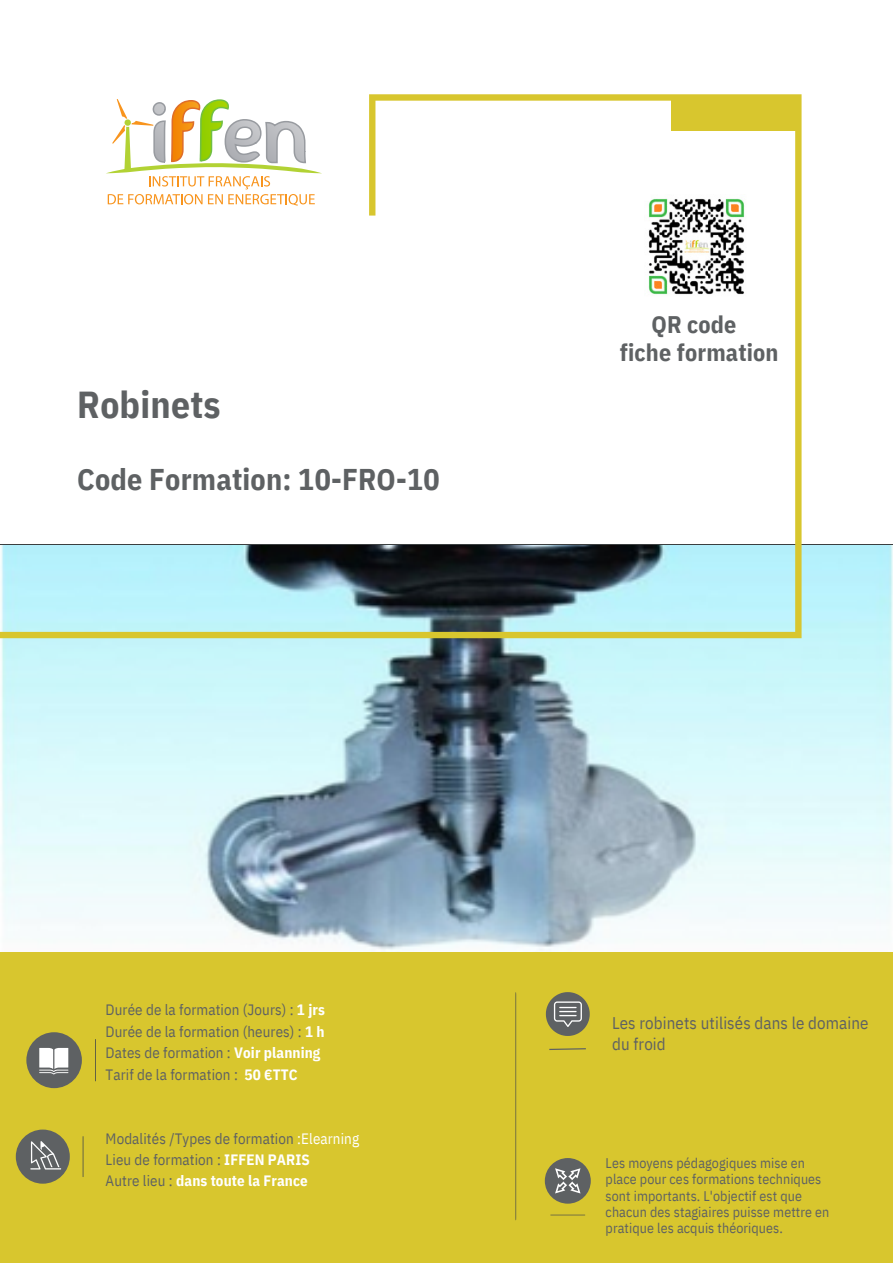
<style>
.page{position:relative;width:893px;height:1264px;background:#fff}
.page>*{position:absolute;margin:0;border:0;box-sizing:border-box;transform-origin:0 0}
.t1{font:700 37.5px "IBM Plex Sans Cond";letter-spacing:.005em;color:#5e6163}
.t2{font:700 30px "IBM Plex Sans Cond";letter-spacing:.005em;color:#5e6163}
.t3{font:700 24px "IBM Plex Sans Cond";letter-spacing:.005em;color:#5e6163}
.t4{font:16.95px/20.2px "IBM Plex Sans Cond";letter-spacing:.005em;color:#5e6163}
.t5{font:15px "IBM Plex Sans Cond";letter-spacing:.005em;color:#5e6163}
.t6{font:700 15px "IBM Plex Sans Cond";letter-spacing:.005em;color:#fff}
.t7{font:13.95px/16.4px "IBM Plex Sans Cond";letter-spacing:.005em;color:#5e6163}
.s1{font-weight:700;color:#fff}
.s2{color:#fff}
.s3{font-weight:400;color:#5e6163}
</style>
<div class="page">
<div style="left:0;top:951px;width:892px;height:311px;background:#d8c62e"></div>
<div style="left:16px;top:1129px;width:54px;height:54px;background:#5e6163;border-radius:50%"></div>
<svg style="left:30px;top:1141px;width:31px;height:28px"></svg>
<hr style="left:83px;top:1136px;width:1px;height:41px;background:#45494a">
<div style="left:26px;top:1032px;width:56px;height:56px;background:#5e6163;border-radius:50%"></div>
<svg style="left:39px;top:1047px;width:29px;height:27px"></svg>
<hr style="left:95px;top:1039px;width:1px;height:42px;background:#45494a">
<img style="left:0;top:545px;width:892px;height:406px">
<svg style="left:0;top:94px;width:801px;height:544px"></svg>
<div style="left:671px;top:99px;width:125px;height:31px;background:#d8c62e"></div>
<svg style="left:106px;top:99px;width:216px;height:107px"></svg>
<svg style="left:515px;top:992px;width:1px;height:228px"></svg>
<svg style="left:550px;top:1214px;width:35px;height:1px"></svg>
<div style="left:544px;top:1157px;width:46px;height:46px;background:#5e6163;border-radius:50%"></div>
<svg style="left:555px;top:1168px;width:25px;height:25px"></svg>
<img style="left:644px;top:195px;width:104px;height:104px">
<svg style="left:549px;top:1048px;width:37px;height:2px"></svg>
<svg style="left:546px;top:992px;width:43px;height:43px"></svg>
<p class="t1" style="left:77px;top:379px;width:145px">Robinets</p>
<p class="t2" style="left:77px;top:459px;width:364px">Code Formation: 10-FRO-10</p>
<p class="t3" style="left:651px;top:308px;width:86px">QR code</p>
<p class="t3" style="left:619px;top:336px;width:160px">fiche formation</p>
<p class="t5" style="left:106px;top:1000px;width:221px">Durée de la formation (Jours) : <span class="s1">1 jrs</span></p>
<p class="t5" style="left:106px;top:1021px;width:220px">Durée de la formation (heures) : <span class="s1">1 h</span></p>
<p class="t5" style="left:106px;top:1042px;width:216px">Dates de formation : <span class="s1">Voir planning</span></p>
<p class="t5" style="left:106px;top:1064px;width:193px">Tarif de la formation : <span class="s1">50 €TTC</span></p>
<p class="t5" style="left:106px;top:1128px;width:255px">Modalités /Types de formation <span class="s2">:Elearning</span></p>
<p class="t5" style="left:106px;top:1149px;width:206px">Lieu de formation : <span class="s1">IFFEN PARIS</span></p>
<p class="t6" style="left:106px;top:1170px;width:204px"><span class="s3">Autre lieu :</span> dans toute la France</p>
<p class="t4" style="left:612px;top:1012px;width:258px">Les robinets utilisés dans le domaine du froid</p>
<p class="t7" style="left:605px;top:1154px;width:225px">Les moyens pédagogiques mise en place pour ces formations techniques sont importants. L'objectif est que chacun des stagiaires puisse mettre en pratique les acquis théoriques.</p>
</div>
